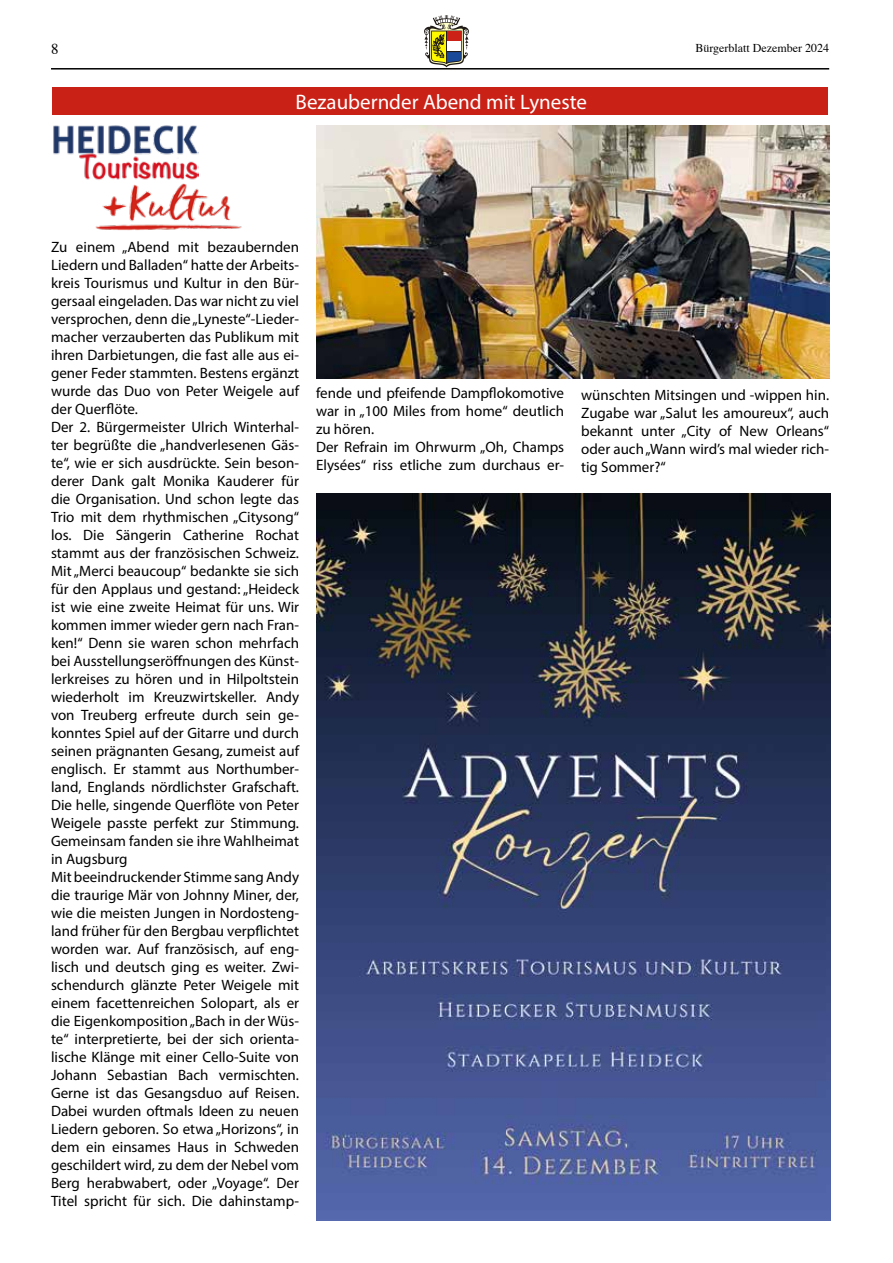
<style>
.page{position:relative;width:893px;height:1263px;background:#fff}
.page>*{position:absolute;margin:0;border:0;box-sizing:border-box;transform-origin:0 0}
.t1{font:21px "Myriad Pro";color:#fff}
.t2{font:15px/18px "Myriad Pro";color:#000}
.t3{font:15px "Times";color:#000}
.t4{font:12px "Times";color:#000}
</style>
<div class="page">
<hr style="left:51px;top:68px;width:778px;height:2px;background:#000">
<svg style="left:424px;top:15px;width:45px;height:52px"></svg>
<div style="left:52px;top:87px;width:776px;height:28px;background:#ca2117"></div>
<img style="left:316px;top:493px;width:514px;height:727px">
<img style="left:53px;top:125px;width:146px;height:59px">
<img style="left:95px;top:184px;width:147px;height:47px">
<img style="left:316px;top:125px;width:513px;height:253px">
<p class="t3" style="left:51px;top:35px;width:9px">8</p>
<p class="t4" style="left:695px;top:36px;width:135px">Bürgerblatt Dezember 2024</p>
<h1 class="t1" style="left:296px;top:89px;width:293px">Bezaubernder Abend mit Lyneste</h1>
<p class="t2" style="left:51px;top:237px;width:250px">Zu einem „Abend mit bezaubernden Liedern und Balladen“ hatte der Arbeits&shy;kreis Tourismus und Kultur in den Bür&shy;gersaal eingeladen. Das war nicht zu viel versprochen, denn die „Lyneste“-Lieder&shy;macher verzauberten das Publikum mit ihren Darbietungen, die fast alle aus ei&shy;gener Feder stammten. Bestens ergänzt wurde das Duo von Peter Weigele auf der Querflöte.<br>Der 2. Bürgermeister Ulrich Winterhal&shy;ter begrüßte die „handverlesenen Gäs&shy;te“, wie er sich ausdrückte. Sein beson&shy;derer Dank galt Monika Kauderer für die Organisation. Und schon legte das Trio mit dem rhythmischen „Citysong“ los. Die Sängerin Catherine Rochat stammt aus der französischen Schweiz.<br>Mit „Merci beaucoup“ bedankte sie sich für den Applaus und gestand: „Heideck ist wie eine zweite Heimat für uns. Wir kommen immer wieder gern nach Fran&shy;ken!“ Denn sie waren schon mehrfach bei Ausstellungseröffnungen des Künst&shy;lerkreises zu hören und in Hilpoltstein wiederholt im Kreuzwirtskeller. Andy von Treuberg erfreute durch sein ge&shy;konntes Spiel auf der Gitarre und durch seinen prägnanten Gesang, zumeist auf englisch. Er stammt aus Northumber&shy;land, Englands nördlichster Grafschaft.<br>Die helle, singende Querflöte von Peter Weigele passte perfekt zur Stimmung.<br>Gemeinsam fanden sie ihre Wahlheimat in Augsburg<br>Mit beeindruckender Stimme sang Andy die traurige Mär von Johnny Miner, der, wie die meisten Jungen in Nordosteng&shy;land früher für den Bergbau verpflichtet worden war. Auf französisch, auf eng&shy;lisch und deutsch ging es weiter. Zwi&shy;schendurch glänzte Peter Weigele mit einem facettenreichen Solopart, als er die Eigenkomposition „Bach in der Wüs&shy;te“ interpretierte, bei der sich orienta&shy;lische Klänge mit einer Cello-Suite von Johann Sebastian Bach vermischten.<br>Gerne ist das Gesangsduo auf Reisen.<br>Dabei wurden oftmals Ideen zu neuen Liedern geboren. So etwa „Horizons“, in dem ein einsames Haus in Schweden geschildert wird, zu dem der Nebel vom Berg herabwabert, oder „Voyage“. Der Titel spricht für sich. Die dahinstamp-</p>
<p class="t2" style="left:316px;top:383px;width:250px">fende und pfeifende Dampflokomotive war in „100 Miles from home“ deutlich zu hören.<br>Der Refrain im Ohrwurm „Oh, Champs<br>Elysées“ riss etliche zum durchaus er-</p>
<p class="t2" style="left:581px;top:386px;width:250px;text-align:justify">wünschten Mitsingen und -wippen hin.<br>Zugabe war „Salut les amoureux“, auch bekannt unter „City of New Orleans“ oder auch „Wann wird’s mal wieder rich&shy;tig Sommer?“</p>
</div>
